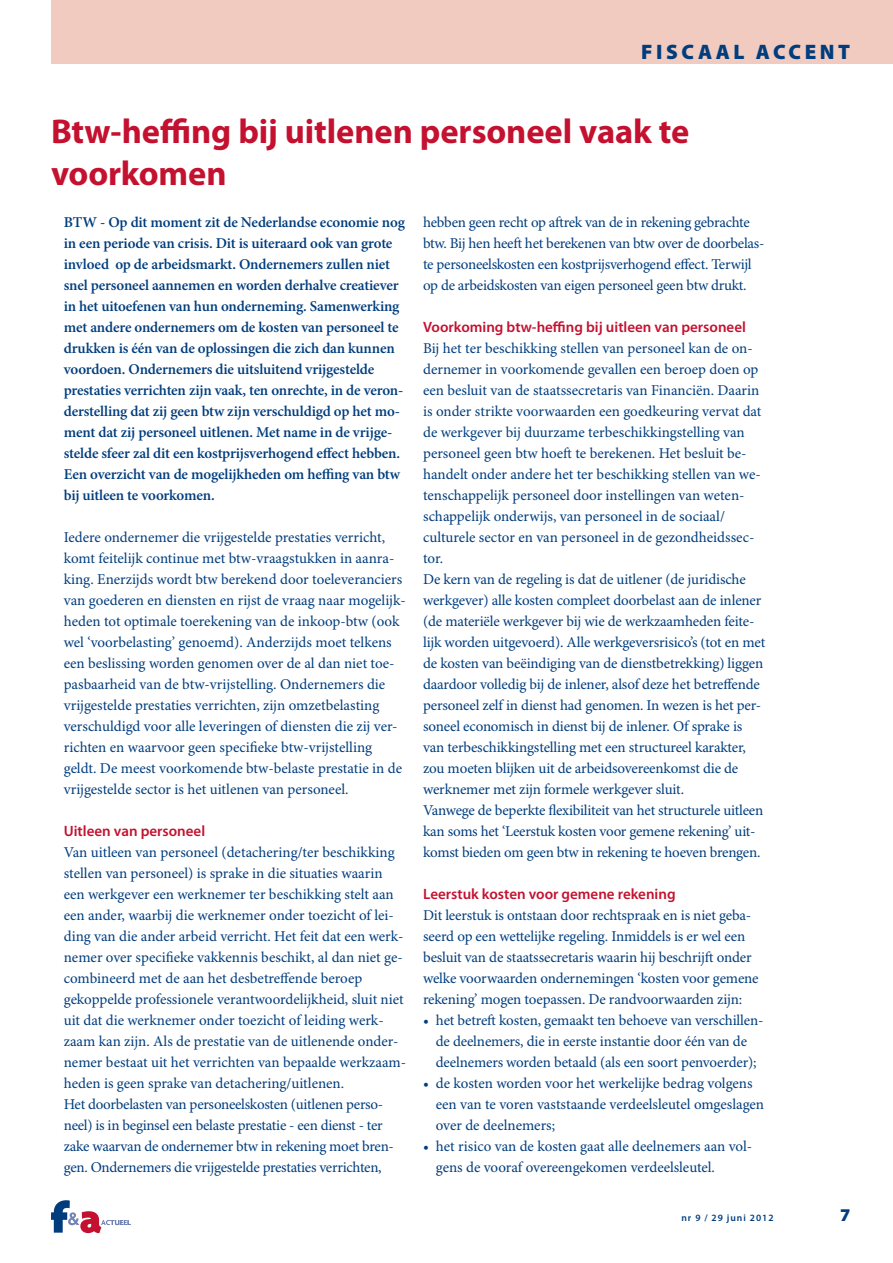
<style>
.page{position:relative;width:893px;height:1263px;background:#fff}
.page>*{position:absolute;margin:0;border:0;box-sizing:border-box;transform-origin:0 0}
.t1{font:700 34.5px/42px "Myriad Pro";color:#c41130}
.t2{font:900 21px "Myriad Pro";letter-spacing:.17em;color:#003d7d}
.t3{font:900 18px "Myriad Pro";color:#003d7d}
.t4{font:15px/21px "Minion Pro";letter-spacing:-.01em;color:#003d7d}
.t5{font:600 15px/21px "Minion Pro";letter-spacing:-.01em;color:#003d7d}
.t6{font:600 15px "Myriad Pro";color:#c41130}
.t7{font:600 9.75px "Myriad Pro";letter-spacing:.1em;color:#003d7d}
.s1{font-family:"Myriad Pro";font-weight:600;color:#c41130}
</style>
<div class="page">
<svg style="left:51px;top:1200px;width:80px;height:33px"></svg>
<div style="left:51px;top:0;width:842px;height:64px;background:#f1cac0"></div>
<p class="t2" style="left:641px;top:39px;width:211px">FISCAAL ACCENT</p>
<p class="t1" style="left:51px;top:114px;width:640px">Btw-heffing bij uitlenen personeel vaak te voorkomen</p>
<p class="t4" style="left:423px;top:213px;width:343px">hebben geen recht op aftrek van de in rekening gebrachte btw. Bij hen heeft het berekenen van btw over de doorbelas&shy;te personeelskosten een kostprijsverhogend effect. Terwijl op de arbeidskosten van eigen personeel geen btw drukt.</p>
<p class="t4" style="left:423px;top:318px;width:344px"><span class="s1">Voorkoming btw-heffing bij uitleen van personeel </span>Bij het ter beschikking stellen van personeel kan de on&shy;dernemer in voorkomende gevallen een beroep doen op een besluit van de staatssecretaris van Financiën. Daarin is onder strikte voorwaarden een goedkeuring vervat dat de werkgever bij duurzame terbeschikkingstelling van personeel geen btw hoeft te berekenen. Het besluit be&shy;handelt onder andere het ter beschikking stellen van we&shy;tenschappelijk personeel door instellingen van weten&shy;schappelijk onderwijs, van personeel in de sociaal/ culturele sector en van personeel in de gezondheidssec&shy;tor.<br>De kern van de regeling is dat de uitlener (de juridische werkgever) alle kosten compleet doorbelast aan de inlener (de materiële werkgever bij wie de werkzaamheden feite&shy;lijk worden uitgevoerd). Alle werkgeversrisico’s (tot en met de kosten van beëindiging van de dienstbetrekking) liggen daardoor volledig bij de inlener, alsof deze het betreffende personeel zelf in dienst had genomen. In wezen is het per&shy;soneel economisch in dienst bij de inlener. Of sprake is van terbeschikkingstelling met een structureel karakter, zou moeten blijken uit de arbeidsovereenkomst die de werknemer met zijn formele werkgever sluit.<br>Vanwege de beperkte flexibiliteit van het structurele uitleen kan soms het ‘Leerstuk kosten voor gemene rekening’ uit&shy;komst bieden om geen btw in rekening te hoeven brengen.</p>
<p class="t6" style="left:423px;top:888px;width:254px">Leerstuk kosten voor gemene rekening</p>
<p class="t4" style="left:423px;top:906px;width:330px">Dit leerstuk is ontstaan door rechtspraak en is niet geba-</p>
<p class="t4" style="left:423px;top:927px;width:324px">seerd op een wettelijke regeling. Inmiddels is er wel een</p>
<p class="t4" style="left:423px;top:948px;width:330px">besluit van de staatssecretaris waarin hij beschrijft onder</p>
<p class="t4" style="left:423px;top:969px;width:337px">welke voorwaarden ondernemingen ‘kosten voor gemene</p>
<p class="t4" style="left:423px;top:990px;width:321px">rekening’ mogen toepassen. De randvoorwaarden zijn:</p>
<p class="t4" style="left:436px;top:1011px;width:329px">het betreft kosten, gemaakt ten behoeve van verschillen-</p>
<p class="t4" style="left:436px;top:1032px;width:313px">de deelnemers, die in eerste instantie door één van de</p>
<p class="t4" style="left:436px;top:1053px;width:322px">deelnemers worden betaald (als een soort penvoerder);</p>
<p class="t4" style="left:436px;top:1074px;width:318px">de kosten worden voor het werkelijke bedrag volgens</p>
<p class="t4" style="left:436px;top:1095px;width:330px">een van te voren vaststaande verdeelsleutel omgeslagen</p>
<p class="t4" style="left:436px;top:1116px;width:121px">over de deelnemers;</p>
<p class="t4" style="left:436px;top:1137px;width:318px">het risico van de kosten gaat alle deelnemers aan vol-</p>
<p class="t4" style="left:436px;top:1158px;width:281px">gens de vooraf overeengekomen verdeelsleutel.</p>
<p class="t5" style="left:64px;top:213px;width:343px">BTW - Op dit moment zit de Nederlandse economie nog in een periode van crisis. Dit is uiteraard ook van grote invloed op de arbeidsmarkt. Ondernemers zullen niet snel personeel aannemen en worden derhalve creatiever in het uitoefenen van hun onderneming. Samenwerking met andere ondernemers om de kosten van personeel te drukken is één van de oplossingen die zich dan kunnen voordoen. Ondernemers die uitsluitend vrijgestelde prestaties verrichten zijn vaak, ten onrechte, in de veron&shy;derstelling dat zij geen btw zijn verschuldigd op het mo&shy;ment dat zij personeel uitlenen. Met name in de vrijge&shy;stelde sfeer zal dit een kostprijsverhogend effect hebben.<br>Een overzicht van de mogelijkheden om heffing van btw bij uitleen te voorkomen.</p>
<p class="t4" style="left:64px;top:528px;width:343px">Iedere ondernemer die vrijgestelde prestaties verricht, komt feitelijk continue met btw-vraagstukken in aanra&shy;king. Enerzijds wordt btw berekend door toeleveranciers van goederen en diensten en rijst de vraag naar mogelijk&shy;heden tot optimale toerekening van de inkoop-btw (ook wel ‘voorbelasting’ genoemd). Anderzijds moet telkens een beslissing worden genomen over de al dan niet toe&shy;pasbaarheid van de btw-vrijstelling. Ondernemers die vrijgestelde prestaties verrichten, zijn omzetbelasting verschuldigd voor alle leveringen of diensten die zij ver&shy;richten en waarvoor geen specifieke btw-vrijstelling geldt. De meest voorkomende btw-belaste prestatie in de vrijgestelde sector is het uitlenen van personeel.</p>
<p class="t4" style="left:64px;top:822px;width:344px"><span class="s1">Uitleen van personeel<br></span>Van uitleen van personeel (detachering/ter beschikking stellen van personeel) is sprake in die situaties waarin een werkgever een werknemer ter beschikking stelt aan een ander, waarbij die werknemer onder toezicht of lei&shy;ding van die ander arbeid verricht. Het feit dat een werk&shy;nemer over specifieke vakkennis beschikt, al dan niet ge&shy;combineerd met de aan het desbetreffende beroep gekoppelde professionele verantwoordelijkheid, sluit niet uit dat die werknemer onder toezicht of leiding werk&shy;zaam kan zijn. Als de prestatie van de uitlenende onder&shy;nemer bestaat uit het verrichten van bepaalde werkzaam&shy;heden is geen sprake van detachering/uitlenen.<br>Het doorbelasten van personeelskosten (uitlenen perso&shy;neel) is in beginsel een belaste prestatie - een dienst - ter zake waarvan de ondernemer btw in rekening moet bren&shy;gen. Ondernemers die vrijgestelde prestaties verrichten,</p>
<p class="t7" style="left:681px;top:1214px;width:94px">nr 9 / 29 juni 2012</p>
<p class="t3" style="left:840px;top:1204px;width:12px">7</p>
</div>
